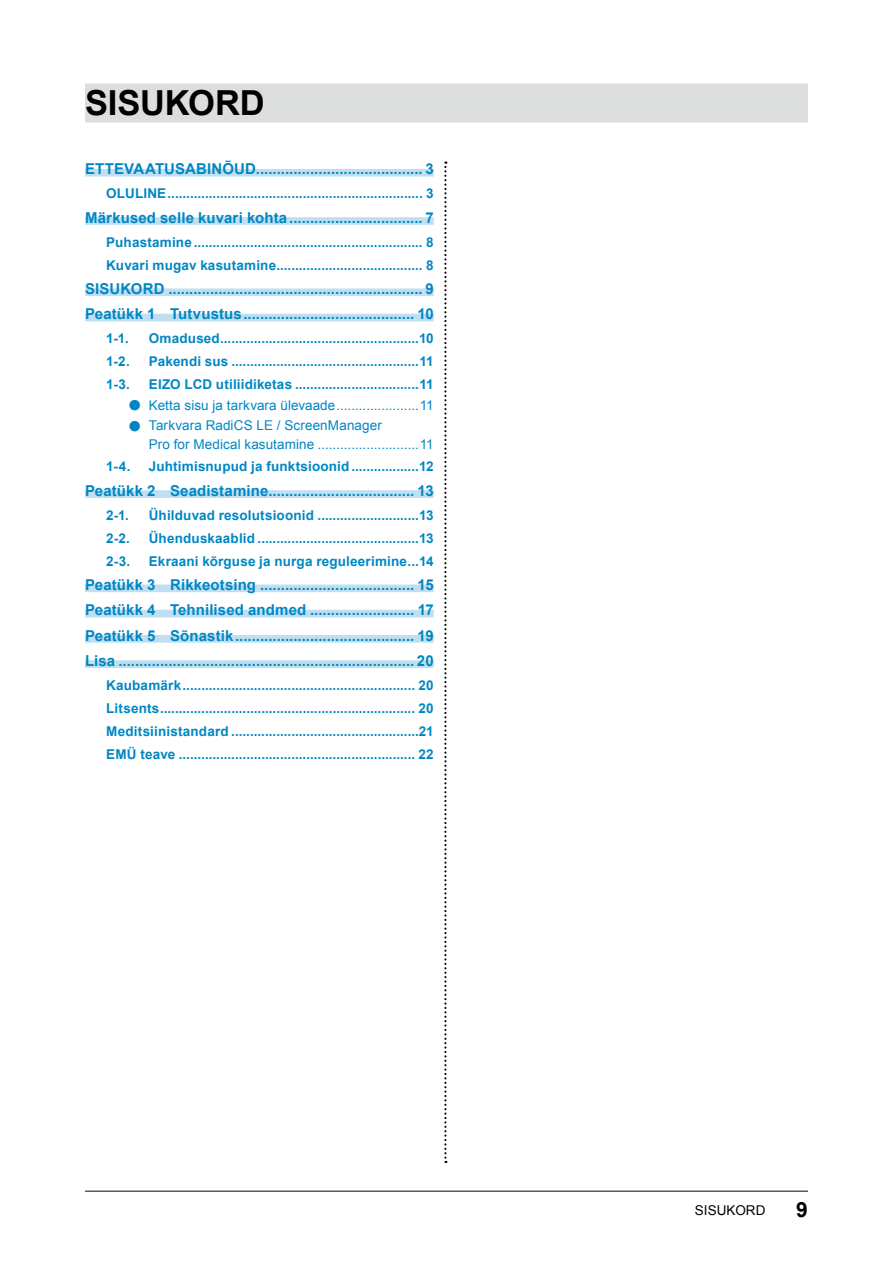
<style>
.page{position:relative;width:893px;height:1263px;background:#fff}
.page>*{position:absolute;margin:0;border:0;box-sizing:border-box;transform-origin:0 0}
.t1{font:700 34.5px "Arial";letter-spacing:-.005em;color:#000}
.t2{font:700 21px "Arial";color:#000}
.t3{font:700 15px/25.2px "Arial";letter-spacing:.005em;color:#0087c3}
.t4{font:700 13.5px/23px "Arial";letter-spacing:.01em;color:#0087c3}
.t5{font:13.5px/18.8px "Arial";letter-spacing:.005em;color:#0087c3}
.t6{font:13.5px "Arial";color:#000}
.s1{font-weight:700;font-size:24.3px}
</style>
<div class="page">
<hr style="left:85px;top:1190px;width:723px;height:2px;background:#595757">
<svg style="left:444px;top:162px;width:2px;height:1001px"></svg>
<div style="left:85px;top:84px;width:723px;height:39px;background:#dcdddd"></div>
<div style="left:85px;top:169px;width:349px;height:8px;background:#c0dff1"></div>
<div style="left:85px;top:217px;width:349px;height:8px;background:#c0dff1"></div>
<div style="left:85px;top:288px;width:349px;height:8px;background:#c0dff1"></div>
<div style="left:85px;top:314px;width:349px;height:7px;background:#c0dff1"></div>
<div style="left:85px;top:490px;width:349px;height:8px;background:#c0dff1"></div>
<div style="left:85px;top:584px;width:349px;height:8px;background:#c0dff1"></div>
<div style="left:85px;top:610px;width:349px;height:7px;background:#c0dff1"></div>
<div style="left:85px;top:635px;width:349px;height:8px;background:#c0dff1"></div>
<div style="left:85px;top:660px;width:349px;height:8px;background:#c0dff1"></div>
<h1 class="t1" style="left:85px;top:80px;width:181px">SISUKORD</h1>
<p class="t3" style="left:85px;top:157px;width:350px">ETTEVAATUSABINÕUD........................................ 3</p>
<p class="t4" style="left:106px;top:183px;width:329px">OLULINE.................................................................... 3</p>
<p class="t3" style="left:85px;top:205px;width:350px">Märkused selle kuvari kohta................................ 7</p>
<p class="t4" style="left:106px;top:231px;width:329px">Puhastamine ............................................................. 8<br>Kuvari mugav kasutamine....................................... 8</p>
<p class="t3" style="left:85px;top:277px;width:350px">SISUKORD ............................................................. 9<br>Peatükk 1 Tutvustus......................................... 10</p>
<p class="t4" style="left:106px;top:327px;width:24px">1-1.</p>
<p class="t4" style="left:149px;top:327px;width:286px">Omadused.....................................................10</p>
<p class="t4" style="left:106px;top:350px;width:25px">1-2.</p>
<p class="t4" style="left:149px;top:350px;width:286px">Pakendi sus ..................................................11</p>
<p class="t4" style="left:106px;top:373px;width:25px">1-3.</p>
<p class="t4" style="left:149px;top:373px;width:286px">EIZO LCD utiliidiketas .................................11</p>
<p class="t5" style="left:128px;top:396px;width:308px"><span class="s1">●</span> Ketta sisu ja tarkvara ülevaade......................11</p>
<p class="t5" style="left:149px;top:416px;width:286px;text-indent:-21px"><span class="s1">●</span> Tarkvara RadiCS LE / ScreenManager<br>Pro for Medical kasutamine ...........................11</p>
<p class="t4" style="left:106px;top:456px;width:26px">1-4.</p>
<p class="t4" style="left:149px;top:456px;width:286px">Juhtimisnupud ja funktsioonid..................12</p>
<p class="t3" style="left:85px;top:478px;width:350px">Peatükk 2 Seadistamine................................... 13</p>
<p class="t4" style="left:106px;top:504px;width:24px">2-1.</p>
<p class="t4" style="left:149px;top:504px;width:286px">Ühilduvad resolutsioonid ...........................13</p>
<p class="t4" style="left:106px;top:527px;width:25px">2-2.</p>
<p class="t4" style="left:149px;top:527px;width:286px">Ühenduskaablid ...........................................13</p>
<p class="t4" style="left:106px;top:550px;width:25px">2-3.</p>
<p class="t4" style="left:149px;top:550px;width:286px">Ekraani kõrguse ja nurga reguleerimine...14</p>
<p class="t3" style="left:85px;top:573px;width:350px;text-align:justify">Peatükk 3 Rikkeotsing ..................................... 15<br>Peatükk 4 Tehnilised andmed ......................... 17<br>Peatükk 5 Sõnastik........................................... 19<br>Lisa ....................................................................... 20</p>
<p class="t4" style="left:106px;top:674px;width:329px;text-align:justify">Kaubamärk.............................................................. 20<br>Litsents.................................................................... 20<br>Meditsiinistandard ..................................................21<br>EMÜ teave ............................................................... 22</p>
<p class="t6" style="left:695px;top:1201px;width:72px">SISUKORD</p>
<h2 class="t2" style="left:796px;top:1196px;width:13px">9</h2>
</div>
